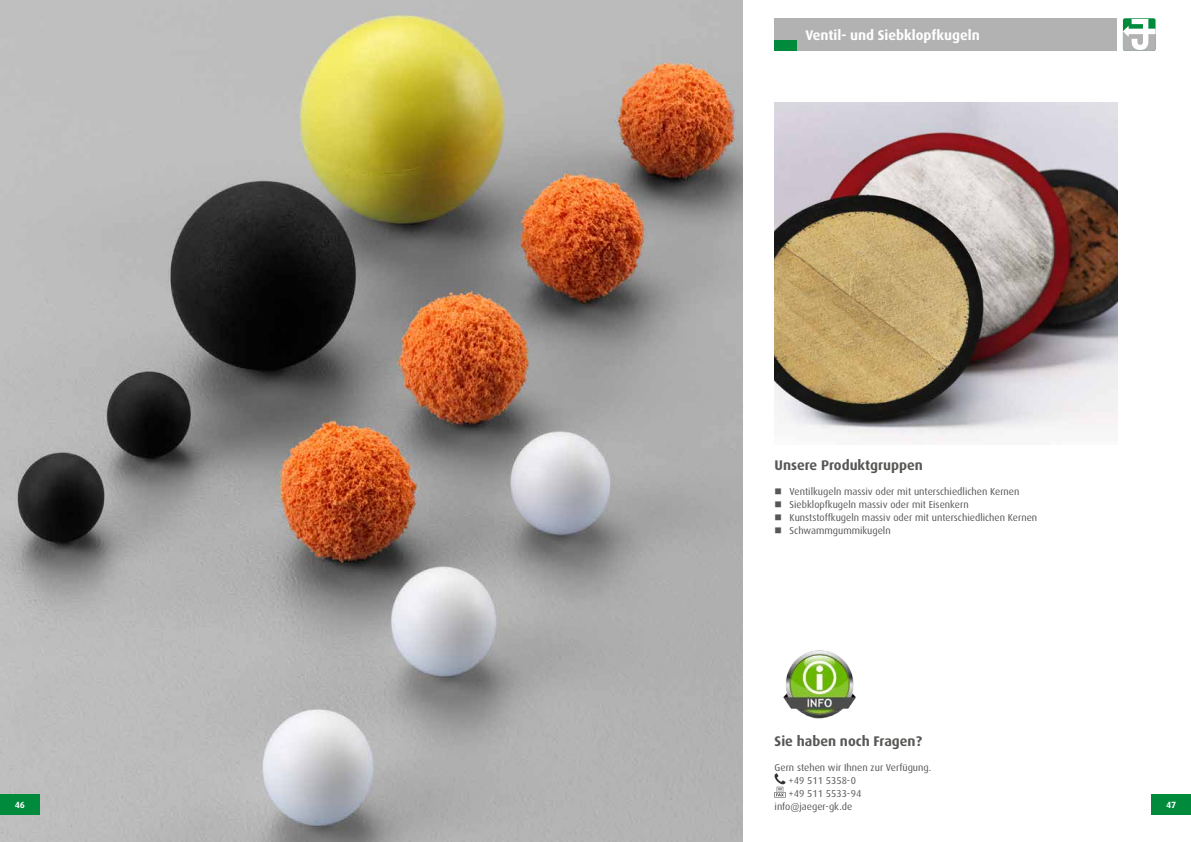
<style>
.page{position:relative;width:1191px;height:842px;background:#fff}
.page>*{position:absolute;margin:0;border:0;box-sizing:border-box;transform-origin:0 0}
.t1{font:700 14px "Dax Pro";color:#575756}
.t2{font:700 14px "Dax Pro";color:#fff}
.t3{font:10px/13px "Dax Pro";color:#575756}
.t4{font:700 9px "Dax Pro";color:#fff}
</style>
<div class="page">
<img style="left:0;top:0;width:743px;height:842px">
<div style="left:774px;top:18px;width:343px;height:33px;background:#b3b2b2"></div>
<div style="left:774px;top:40px;width:23px;height:11px;background:#008a3c"></div>
<div style="left:1123px;top:18px;width:32px;height:33px;background:#51af7a;border-radius:2px"></div>
<svg style="left:1123px;top:19px;width:32px;height:32px"></svg>
<img style="left:774px;top:102px;width:343px;height:343px">
<div style="left:0;top:794px;width:40px;height:20px;background:#008a3c"></div>
<div style="left:1151px;top:794px;width:40px;height:20px;background:#008a3c"></div>
<img style="left:783px;top:650px;width:73px;height:69px">
<svg style="left:774px;top:773px;width:12px;height:24px"></svg>
<h1 class="t2" style="left:805px;top:26px;width:176px">Ventil- und Siebklopfkugeln</h1>
<h1 class="t1" style="left:774px;top:456px;width:150px">Unsere Produktgruppen</h1>
<p class="t3" style="left:789px;top:485px;width:249px">Ventilkugeln massiv oder mit unterschiedlichen Kernen Siebklopfkugeln massiv oder mit Eisenkern Kunststoffkugeln massiv oder mit unterschiedlichen Kernen Schwammgummikugeln</p>
<h1 class="t1" style="left:774px;top:732px;width:149px">Sie haben noch Fragen?</h1>
<p class="t3" style="left:774px;top:761px;width:158px">Gern stehen wir Ihnen zur Verfügung.</p>
<p class="t3" style="left:788px;top:774px;width:69px">+49 511 5358-0</p>
<p class="t3" style="left:788px;top:787px;width:74px">+49 511 5533-94</p>
<p class="t3" style="left:774px;top:800px;width:79px">info@jaeger-gk.de</p>
<p class="t4" style="left:15px;top:799px;width:12px">46</p>
<p class="t4" style="left:1166px;top:799px;width:12px">47</p>
</div>
